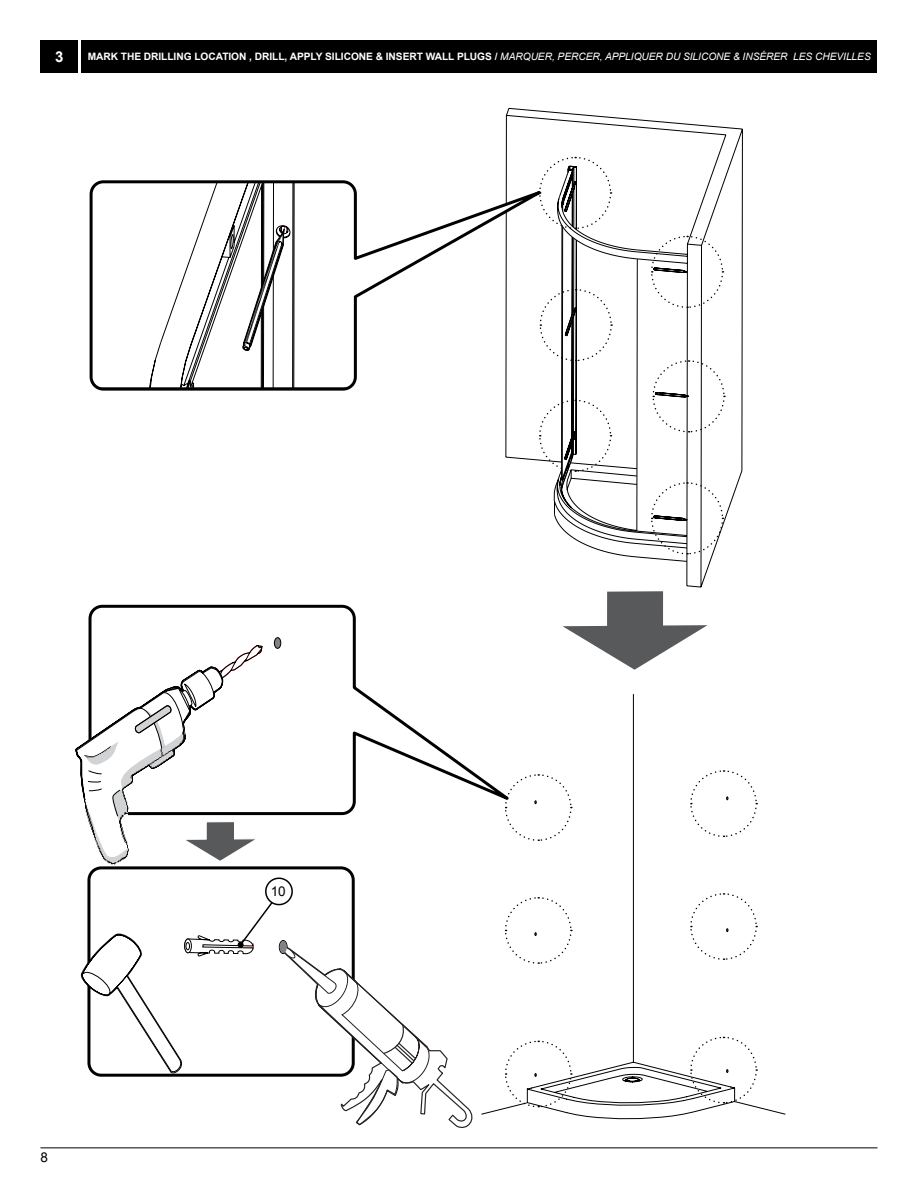
<style>
.page{position:relative;width:918px;height:1188px;background:#fff}
.page>*{position:absolute;margin:0;border:0;box-sizing:border-box;transform-origin:0 0}
.t1{font:700 15px "Arial";color:#fff}
.t2{font:13.5px "Arial";color:#000}
.t3{font:700 10.2px "Arial";letter-spacing:-.005em;color:#fff}
.t4{font:italic 10.2px "Arial";letter-spacing:-.005em;color:#fff}
.s1{font-weight:700;font-style:normal}
</style>
<div class="page">
<div style="left:40px;top:40px;width:838px;height:33px;background:#000"></div>
<hr style="left:40px;top:1147px;width:838px;height:1px;background:#000">
<hr style="left:78px;top:40px;width:3px;height:34px;background:#fff">
<svg style="left:88px;top:604px;width:393px;height:212px"></svg>
<div style="left:274px;top:638px;width:7px;height:10px;background:#808285;border-radius:50%"></div>
<div style="left:274px;top:637px;width:7px;height:12px;border:1px solid #000;border-radius:50%"></div>
<svg style="left:75px;top:645px;width:188px;height:220px"></svg>
<svg style="left:481px;top:694px;width:305px;height:421px"></svg>
<svg style="left:504px;top:773px;width:68px;height:69px"></svg>
<svg style="left:689px;top:769px;width:69px;height:69px"></svg>
<svg style="left:504px;top:896px;width:68px;height:69px"></svg>
<svg style="left:689px;top:892px;width:69px;height:69px"></svg>
<svg style="left:504px;top:1036px;width:254px;height:84px"></svg>
<svg style="left:505px;top:107px;width:238px;height:481px"></svg>
<svg style="left:563px;top:591px;width:145px;height:79px"></svg>
<svg style="left:538px;top:156px;width:187px;height:406px"></svg>
<svg style="left:89px;top:178px;width:482px;height:214px"></svg>
<svg style="left:80px;top:875px;width:393px;height:253px"></svg>
<div style="left:237px;top:942px;width:7px;height:6px;background:#000;border-radius:50%"></div>
<h1 class="t1" style="left:55px;top:47px;width:10px">3</h1>
<p class="t3" style="left:88px;top:50px;width:174px">MARK THE DRILLING LOCATION , DRILL</p>
<p class="t3" style="left:285px;top:50px;width:13px">, APPLY</p>
<p class="t3" style="left:325px;top:50px;width:7px">SILICONE</p>
<p class="t3" style="left:376px;top:50px;width:35px">&amp; INSERT</p>
<p class="t3" style="left:426px;top:50px;width:9px">WALL</p>
<p class="t3" style="left:457px;top:50px;width:8px">PLUGS</p>
<p class="t4" style="left:495px;top:50px;width:71px"><span class="s1">/</span> MARQUER, PERCER</p>
<p class="t4" style="left:600px;top:50px;width:13px">, APPLIQUER</p>
<p class="t4" style="left:666px;top:50px;width:25px">DU SILICONE</p>
<p class="t4" style="left:733px;top:50px;width:42px">&amp; INSÉRER</p>
<p class="t4" style="left:793px;top:50px;width:8px">LES</p>
<p class="t4" style="left:815px;top:50px;width:8px">CHEVILLES</p>
<h2 class="t2" style="left:40px;top:1149px;width:9px">8</h2>
<h2 class="t2" style="left:271px;top:883px;width:17px">10</h2>
</div>
